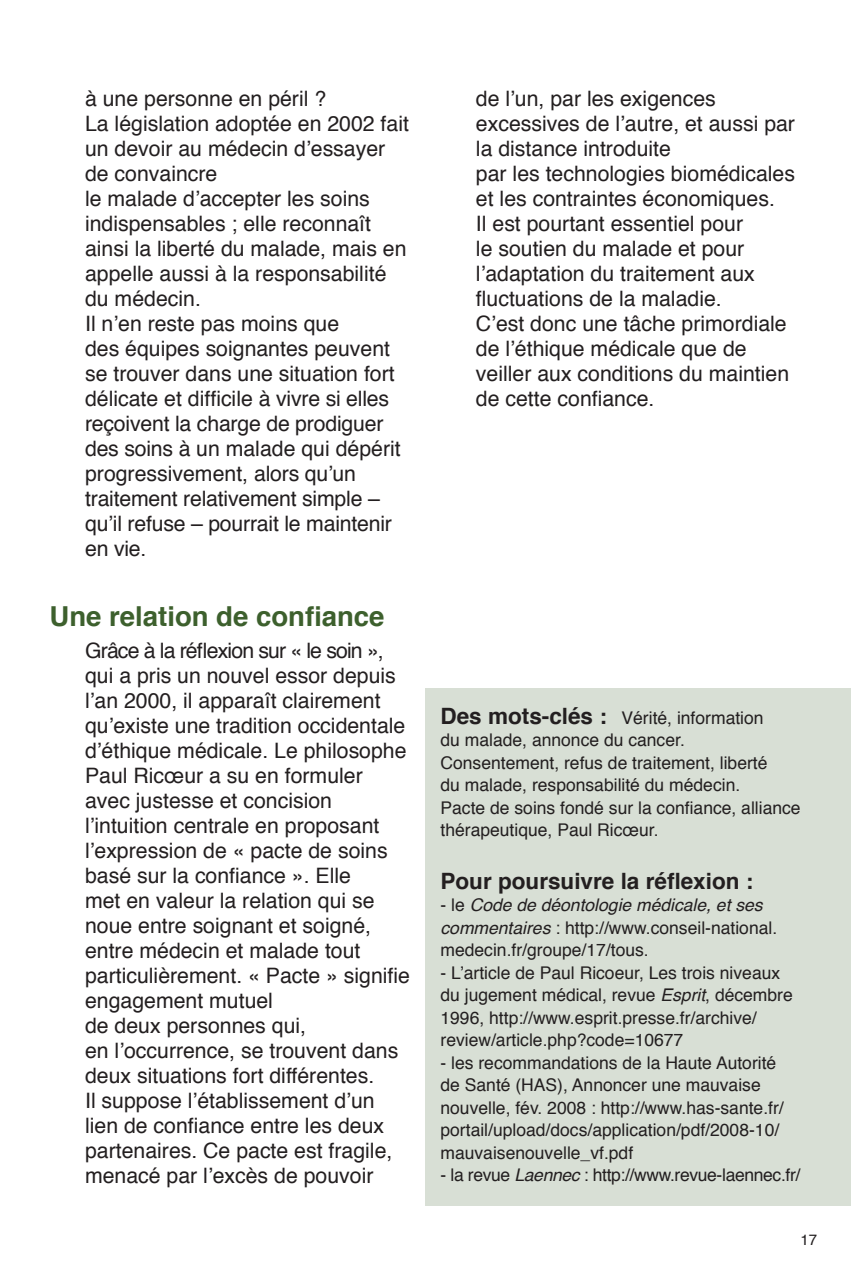
<style>
.page{position:relative;width:851px;height:1276px;background:#fff}
.page>*{position:absolute;margin:0;border:0;box-sizing:border-box;transform-origin:0 0}
.t1{font:700 27.5px "Helvetica";color:#3d602d}
.t2{font:700 22.5px "Helvetica";color:#231f20}
.t3{font:21.25px/25px "Helvetica";color:#231f20}
.t4{font:17.5px/22.5px "Helvetica";color:#231f20}
.t5{font:17.5px "Helvetica";letter-spacing:-.02em;color:#231f20}
.t6{font:15px "Helvetica";color:#231f20}
.s1{font-weight:700;font-size:22.5px}
.s2{font-style:italic}
</style>
<div class="page">
<div style="left:425px;top:688px;width:425px;height:517px;background:#d8dfd5"></div>
<p class="t3" style="left:85px;top:87px;width:325px">à une personne en péril ?<br>La législation adoptée en 2002 fait un devoir au médecin d’essayer de convaincre<br>le malade d’accepter les soins indispensables ; elle reconnaît ainsi la liberté du malade, mais en appelle aussi à la responsabilité du médecin.<br>Il n’en reste pas moins que<br>des équipes soignantes peuvent se trouver dans une situation fort délicate et difficile à vivre si elles reçoivent la charge de prodiguer des soins à un malade qui dépérit progressivement, alors qu’un traitement relativement simple – qu’il refuse – pourrait le maintenir en vie.</p>
<p class="t1" style="left:50px;top:594px;width:336px">Une relation de confiance</p>
<p class="t3" style="left:85px;top:639px;width:326px">Grâce à la réflexion sur « le soin », qui a pris un nouvel essor depuis l’an 2000, il apparaît clairement qu’existe une tradition occidentale d’éthique médicale. Le philosophe<br>Paul Ricœur a su en formuler avec justesse et concision l’intuition centrale en proposant l’expression de « pacte de soins basé sur la confiance ». Elle<br>met en valeur la relation qui se noue entre soignant et soigné, entre médecin et malade tout particulièrement. « Pacte » signifie engagement mutuel<br>de deux personnes qui,<br>en l’occurrence, se trouvent dans deux situations fort différentes.<br>Il suppose l’établissement d’un lien de confiance entre les deux partenaires. Ce pacte est fragile, menacé par l’excès de pouvoir</p>
<p class="t3" style="left:476px;top:86px;width:320px">de l’un, par les exigences excessives de l’autre, et aussi par la distance introduite<br>par les technologies biomédicales et les contraintes économiques.<br>Il est pourtant essentiel pour<br>le soutien du malade et pour l’adaptation du traitement aux fluctuations de la maladie.<br>C’est donc une tâche primordiale de l’éthique médicale que de veiller aux conditions du maintien de cette confiance.</p>
<p class="t4" style="left:440px;top:707px;width:361px"><span class="s1">Des mots-clés :</span> Vérité, information<br>du malade, annonce du cancer.<br>Consentement, refus de traitement, liberté<br>du malade, responsabilité du médecin.<br>Pacte de soins fondé sur la confiance, alliance thérapeutique, Paul Ricœur.</p>
<p class="t2" style="left:440px;top:862px;width:314px">Pour poursuivre la réflexion :</p>
<p class="t4" style="left:440px;top:894px;width:338px">- le <span class="s2">Code de déontologie médicale, et ses commentaires</span> : http://www.conseil-national. medecin.fr/groupe/17/tous.</p>
<p class="t4" style="left:440px;top:962px;width:354px">- L’article de Paul Ricoeur, Les trois niveaux du jugement médical, revue <span class="s2">Esprit</span>, décembre 1996, http://www.esprit.presse.fr/archive/ review/article.php?code=10677</p>
<p class="t4" style="left:440px;top:1052px;width:345px">- les recommandations de la Haute Autorité de Santé (HAS), Annoncer une mauvaise nouvelle, fév. 2008 : http://www.has-sante.fr/ portail/upload/docs/application/pdf/2008-10/ mauvaisenouvelle_vf.pdf</p>
<p class="t5" style="left:440px;top:1161px;width:361px">- la revue <span class="s2">Laennec</span> : http://www.revue-laennec.fr/</p>
<p class="t6" style="left:800px;top:1227px;width:18px">17</p>
</div>
